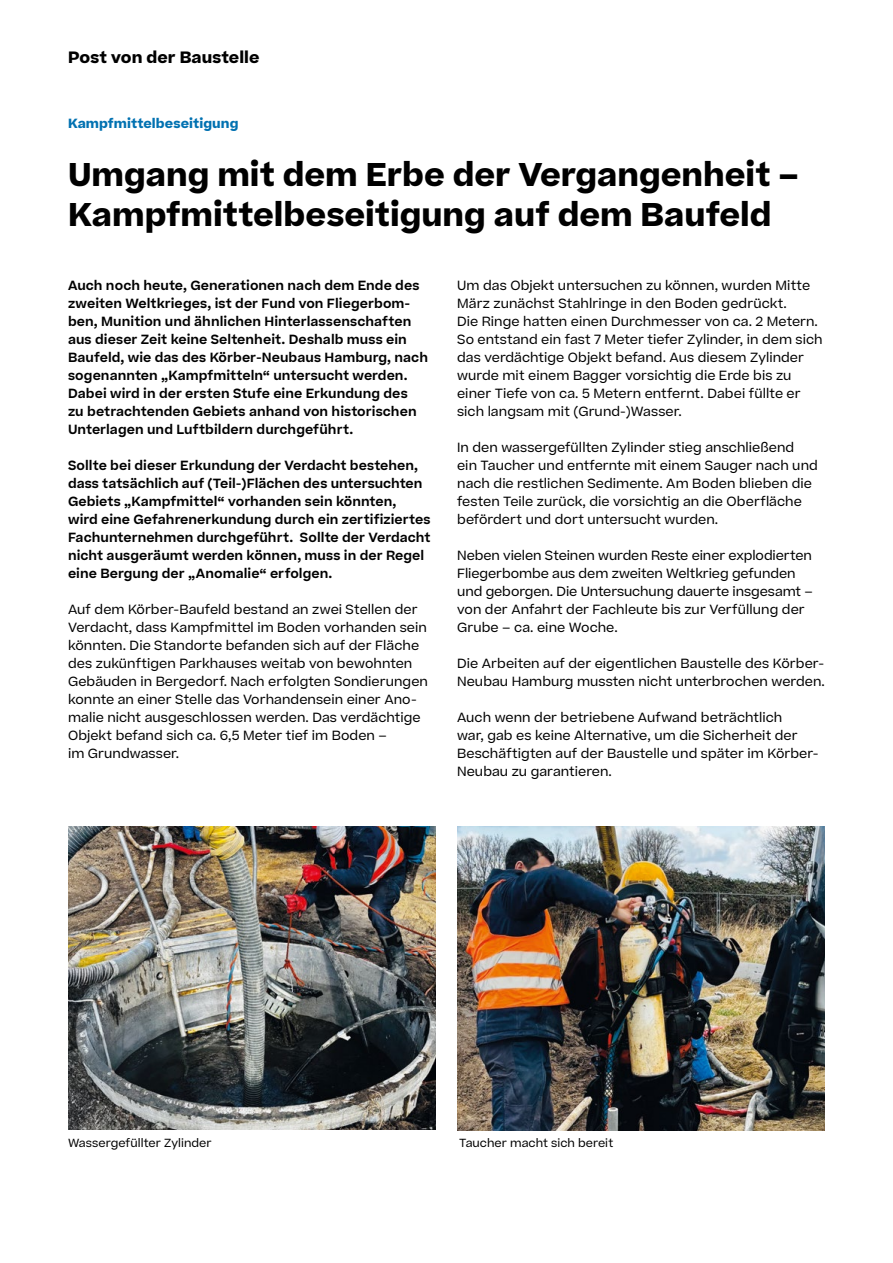
<style>
.page{position:relative;width:893px;height:1263px;background:#fff}
.page>*{position:absolute;margin:0;border:0;box-sizing:border-box;transform-origin:0 0}
.t1{font:700 31.5px/40.5px "Koerber";color:#000}
.Headline_klein{font:700 15.75px "Koerber";letter-spacing:.005em;color:#000}
.Copy_bold{font:12.75px/18px "Koerber";letter-spacing:.005em;color:#000}
.Copy_bold-2{font:600 12.75px/18px "Koerber";letter-spacing:.005em;color:#000}
.Copy{font:12.75px/18px "Koerber";letter-spacing:.005em;color:#000}
.Copy_bold-3{font:700 12.75px "Koerber";letter-spacing:.005em;color:#0071b1}
.Copy-2{font:11.25px "Koerber";letter-spacing:.005em;color:#000}
</style>
<div class="page">
<img style="left:68px;top:826px;width:368px;height:303px">
<img style="left:457px;top:827px;width:368px;height:303px">
<p class="Headline_klein" style="left:68px;top:46px;width:193px">Post von der Baustelle</p>
<p class="Copy_bold-3" style="left:68px;top:114px;width:172px">Kampfmittelbeseitigung</p>
<p class="t1" style="left:68px;top:154px;width:732px">Umgang mit dem Erbe der Vergangenheit –<br>Kampfmittelbeseitigung auf dem Baufeld</p>
<p class="Copy_bold-2" style="left:68px;top:276px;width:361px">Auch noch heute, Generationen nach dem Ende des zweiten Weltkrieges, ist der Fund von Fliegerbom&shy;ben, Munition und ähnlichen Hinterlassenschaften aus dieser Zeit keine Seltenheit. Deshalb muss ein Baufeld, wie das des Körber-Neubaus Hamburg, nach sogenannten „Kampfmitteln“ untersucht werden.<br>Dabei wird in der ersten Stufe eine Erkundung des<br>zu betrachtenden Gebiets anhand von historischen Unterlagen und Luftbildern durchgeführt.</p>
<p class="Copy_bold-2" style="left:68px;top:456px;width:364px">Sollte bei dieser Erkundung der Verdacht bestehen, dass tatsächlich auf (Teil-)Flächen des untersuchten Gebiets „Kampfmittel“ vorhanden sein könnten,<br>wird eine Gefahrenerkundung durch ein zertifiziertes Fachunternehmen durchgeführt. Sollte der Verdacht nicht ausgeräumt werden können, muss in der Regel eine Bergung der „Anomalie“ erfolgen.</p>
<p class="Copy_bold" style="left:68px;top:600px;width:361px">Auf dem Körber-Baufeld bestand an zwei Stellen der Verdacht, dass Kampfmittel im Boden vorhanden sein könnten. Die Standorte befanden sich auf der Fläche des zukünftigen Parkhauses weitab von bewohnten Gebäuden in Bergedorf. Nach erfolgten Sondierungen konnte an einer Stelle das Vorhandensein einer Ano&shy;malie nicht ausgeschlossen werden. Das verdächtige Objekt befand sich ca. 6,5 Meter tief im Boden –<br>im Grundwasser.</p>
<p class="Copy_bold" style="left:457px;top:276px;width:367px">Um das Objekt untersuchen zu können, wurden Mitte März zunächst Stahlringe in den Boden gedrückt.<br>Die Ringe hatten einen Durchmesser von ca. 2 Metern.<br>So entstand ein fast 7 Meter tiefer Zylinder, in dem sich das verdächtige Objekt befand. Aus diesem Zylinder wurde mit einem Bagger vorsichtig die Erde bis zu einer Tiefe von ca. 5 Metern entfernt. Dabei füllte er sich langsam mit (Grund-)Wasser.</p>
<p class="Copy" style="left:457px;top:438px;width:362px">In den wassergefüllten Zylinder stieg anschließend<br>ein Taucher und entfernte mit einem Sauger nach und nach die restlichen Sedimente. Am Boden blieben die festen Teile zurück, die vorsichtig an die Oberfläche befördert und dort untersucht wurden.</p>
<p class="Copy" style="left:457px;top:546px;width:357px">Neben vielen Steinen wurden Reste einer explodierten Fliegerbombe aus dem zweiten Weltkrieg gefunden und geborgen. Die Untersuchung dauerte insgesamt – von der Anfahrt der Fachleute bis zur Verfüllung der Grube – ca. eine Woche.</p>
<p class="Copy" style="left:457px;top:654px;width:369px">Die Arbeiten auf der eigentlichen Baustelle des Körber-<br>Neubau Hamburg mussten nicht unterbrochen werden.</p>
<p class="Copy" style="left:457px;top:708px;width:363px">Auch wenn der betriebene Aufwand beträchtlich<br>war, gab es keine Alternative, um die Sicherheit der Beschäftigten auf der Baustelle und später im Körber-Neubau zu garantieren.</p>
<p class="Copy-2" style="left:68px;top:1135px;width:145px">Wassergefüllter Zylinder</p>
<p class="Copy-2" style="left:459px;top:1135px;width:156px">Taucher macht sich bereit</p>
</div>
